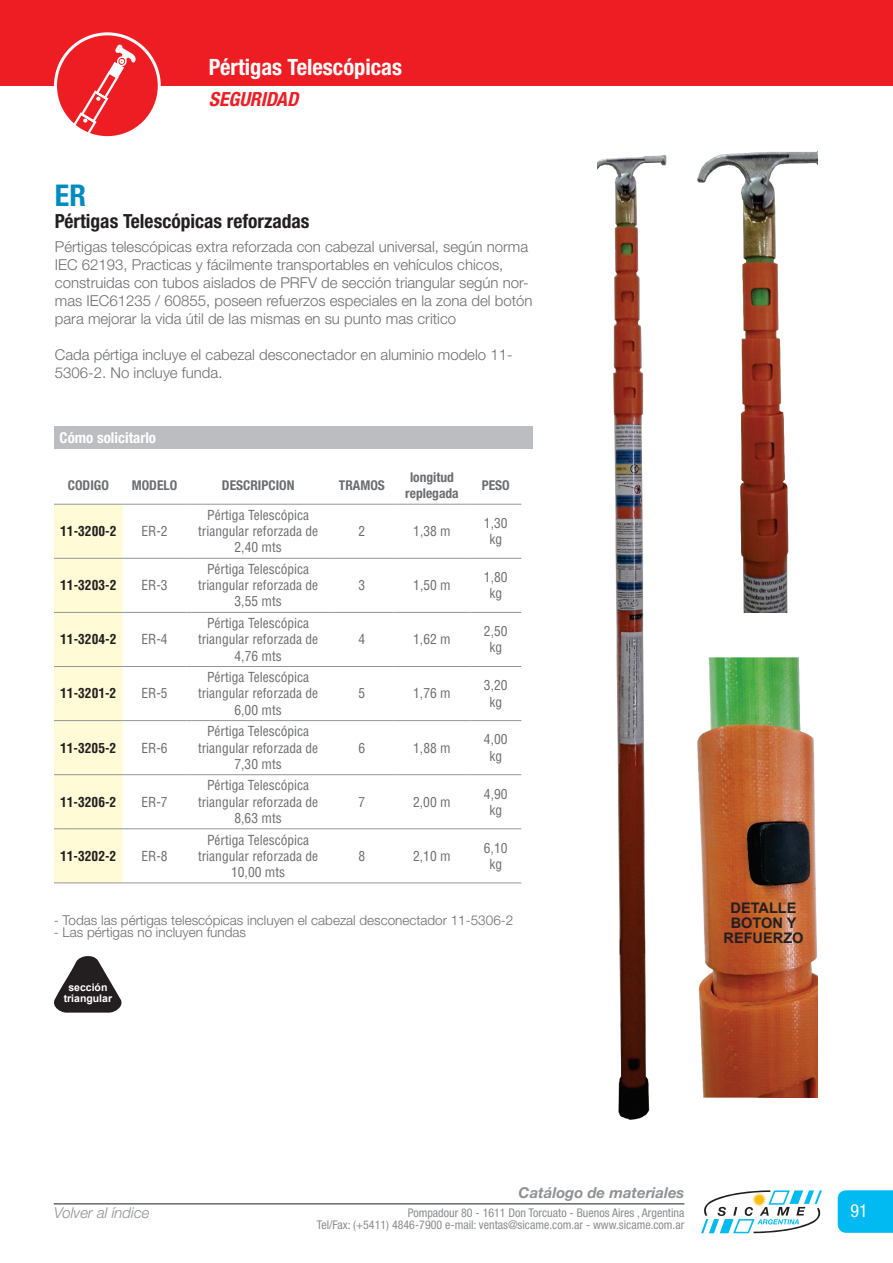
<style>
.page{position:relative;width:893px;height:1263px;background:#fff}
.page>*{position:absolute;margin:0;border:0;box-sizing:border-box;transform-origin:0 0}
.t1{font:700 condensed 30px "Helvetica Neue LT Std";color:#008bc0}
.t2{font:700 condensed 22.5px "Helvetica Neue LT Std";color:#fff}
.t3{font:700 condensed 19.5px "Helvetica Neue LT Std";color:#231f20}
.t4{font:italic 700 condensed 19.5px "Helvetica Neue LT Std";color:#ee1d23}
.t5{font:condensed 18px "Helvetica Neue LT Std";color:#fff}
.t6{font:300 15px/18px "Helvetica Neue LT Std";color:#6c6d70}
.t7{font:italic 700 15px "Helvetica Neue LT Std";color:#8f9194}
.t8{font:700 condensed 15px "Helvetica Neue LT Std";color:#fff}
.t9{font:italic 300 15px "Helvetica Neue LT Std";color:#8f9194}
.t10{font:700 14.55px/14.5px "Arial";color:#231f20;text-align:center}
.t11{font:condensed 13.5px/16.2px "Helvetica LT Std";color:#6c6d70;text-align:center}
.t12{font:300 13.5px "Helvetica Neue LT Std";color:#6c6d70}
.t13{font:700 condensed 13.5px "Helvetica LT Std";color:#231f20}
.t14{font:700 condensed 13.5px/16.2px "Helvetica Neue LT Std";color:#6c6d70;text-align:center}
.t15{font:condensed 12px/12px "Helvetica Neue LT Std";color:#8a8c8f;text-align:right}
.t16{font:700 10.5px/10.5px "Arial";color:#fff;text-align:center}
</style>
<div class="page">
<div style="left:838px;top:1190px;width:55px;height:43px;background:#00baf1"></div>
<svg style="left:701px;top:1190px;width:121px;height:43px"></svg>
<hr style="left:54px;top:1203px;width:630px;height:1px;background:#231f20">
<div style="left:0;top:0;width:893px;height:86px;background:#ee1d23"></div>
<div style="left:56px;top:34px;width:103px;height:104px;background:#ee1d23;border-radius:50%"></div>
<svg style="left:67px;top:44px;width:69px;height:91px"></svg>
<div style="left:54px;top:32px;width:107px;height:107px;border:3px solid #fff;border-radius:50%"></div>
<div style="left:54px;top:427px;width:479px;height:22px;background:#bcbdc0"></div>
<svg style="left:54px;top:503px;width:467px;height:379px"></svg>
<hr style="left:54px;top:504px;width:69px;height:1px;background:#939598">
<hr style="left:123px;top:504px;width:63px;height:1px;background:#939598">
<hr style="left:186px;top:504px;width:144px;height:1px;background:#939598">
<hr style="left:330px;top:504px;width:64px;height:1px;background:#939598">
<hr style="left:394px;top:504px;width:76px;height:1px;background:#939598">
<hr style="left:470px;top:504px;width:51px;height:1px;background:#939598">
<hr style="left:54px;top:558px;width:69px;height:1px;background:#939598">
<hr style="left:123px;top:558px;width:63px;height:1px;background:#939598">
<hr style="left:186px;top:558px;width:144px;height:1px;background:#939598">
<hr style="left:330px;top:558px;width:64px;height:1px;background:#939598">
<hr style="left:394px;top:558px;width:76px;height:1px;background:#939598">
<hr style="left:470px;top:558px;width:51px;height:1px;background:#939598">
<hr style="left:54px;top:612px;width:69px;height:1px;background:#939598">
<hr style="left:123px;top:612px;width:63px;height:1px;background:#939598">
<hr style="left:186px;top:612px;width:144px;height:1px;background:#939598">
<hr style="left:330px;top:612px;width:64px;height:1px;background:#939598">
<hr style="left:394px;top:612px;width:76px;height:1px;background:#939598">
<hr style="left:470px;top:612px;width:51px;height:1px;background:#939598">
<hr style="left:54px;top:666px;width:69px;height:1px;background:#939598">
<hr style="left:123px;top:666px;width:63px;height:1px;background:#939598">
<hr style="left:186px;top:666px;width:144px;height:1px;background:#939598">
<hr style="left:330px;top:666px;width:64px;height:1px;background:#939598">
<hr style="left:394px;top:666px;width:76px;height:1px;background:#939598">
<hr style="left:470px;top:666px;width:51px;height:1px;background:#939598">
<hr style="left:54px;top:720px;width:69px;height:1px;background:#939598">
<hr style="left:123px;top:720px;width:63px;height:1px;background:#939598">
<hr style="left:186px;top:720px;width:144px;height:1px;background:#939598">
<hr style="left:330px;top:720px;width:64px;height:1px;background:#939598">
<hr style="left:394px;top:720px;width:76px;height:1px;background:#939598">
<hr style="left:470px;top:720px;width:51px;height:1px;background:#939598">
<hr style="left:54px;top:774px;width:69px;height:1px;background:#939598">
<hr style="left:123px;top:774px;width:63px;height:1px;background:#939598">
<hr style="left:186px;top:774px;width:144px;height:1px;background:#939598">
<hr style="left:330px;top:774px;width:64px;height:1px;background:#939598">
<hr style="left:394px;top:774px;width:76px;height:1px;background:#939598">
<hr style="left:470px;top:774px;width:51px;height:1px;background:#939598">
<hr style="left:54px;top:828px;width:69px;height:1px;background:#939598">
<hr style="left:123px;top:828px;width:63px;height:1px;background:#939598">
<hr style="left:186px;top:828px;width:144px;height:1px;background:#939598">
<hr style="left:330px;top:828px;width:64px;height:1px;background:#939598">
<hr style="left:394px;top:828px;width:76px;height:1px;background:#939598">
<hr style="left:470px;top:828px;width:51px;height:1px;background:#939598">
<hr style="left:54px;top:882px;width:69px;height:1px;background:#939598">
<hr style="left:123px;top:882px;width:63px;height:1px;background:#939598">
<hr style="left:186px;top:882px;width:144px;height:1px;background:#939598">
<hr style="left:330px;top:882px;width:64px;height:1px;background:#939598">
<hr style="left:394px;top:882px;width:76px;height:1px;background:#939598">
<hr style="left:470px;top:882px;width:51px;height:1px;background:#939598">
<svg style="left:54px;top:956px;width:68px;height:57px"></svg>
<img style="left:598px;top:156px;width:69px;height:963px">
<img style="left:697px;top:150px;width:121px;height:463px">
<img style="left:697px;top:658px;width:121px;height:440px">
<h2 class="t2" style="left:209px;top:53px;width:195px">Pértigas Telescópicas</h2>
<h1 class="t1" style="left:55px;top:177px;width:33px">ER</h1>
<h3 class="t4" style="left:209px;top:87px;width:91px">SEGURIDAD</h3>
<h3 class="t3" style="left:55px;top:209px;width:256px">Pértigas Telescópicas reforzadas</h3>
<p class="t6" style="left:55px;top:238px;width:479px">Pértigas telescópicas extra reforzada con cabezal universal, según norma IEC 62193, Practicas y fácilmente transportables en vehículos chicos, construidas con tubos aislados de PRFV de sección triangular según nor&shy;mas IEC61235 / 60855, poseen refuerzos especiales en la zona del botón para mejorar la vida útil de las mismas en su punto mas critico</p>
<p class="t6" style="left:55px;top:346px;width:459px">Cada pértiga incluye el cabezal desconectador en aluminio modelo 11-<br>5306-2. No incluye funda.</p>
<p class="t8" style="left:60px;top:428px;width:98px">Cómo solicitarlo</p>
<p class="t14" style="left:68px;top:477px;width:42px">CODIGO</p>
<p class="t14" style="left:132px;top:477px;width:47px">MODELO</p>
<p class="t14" style="left:222px;top:477px;width:74px">DESCRIPCION</p>
<p class="t14" style="left:339px;top:477px;width:47px">TRAMOS</p>
<p class="t14" style="left:405px;top:469px;width:55px">longitud replegada</p>
<p class="t14" style="left:482px;top:477px;width:30px">PESO</p>
<p class="t13" style="left:60px;top:523px;width:58px">11-3200-2</p>
<p class="t11" style="left:141px;top:523px;width:28px">ER-2</p>
<p class="t11" style="left:198px;top:507px;width:122px">Pértiga Telescópica triangular reforzada de<br>2,40 mts</p>
<p class="t11" style="left:358px;top:523px;width:8px">2</p>
<p class="t11" style="left:413px;top:523px;width:39px">1,38 m</p>
<p class="t11" style="left:484px;top:515px;width:25px">1,30 kg</p>
<p class="t13" style="left:60px;top:577px;width:58px">11-3203-2</p>
<p class="t11" style="left:141px;top:577px;width:28px">ER-3</p>
<p class="t13" style="left:60px;top:631px;width:58px">11-3204-2</p>
<p class="t11" style="left:141px;top:631px;width:28px">ER-4</p>
<p class="t13" style="left:60px;top:685px;width:58px">11-3201-2</p>
<p class="t11" style="left:141px;top:685px;width:28px">ER-5</p>
<p class="t13" style="left:60px;top:739px;width:58px">11-3205-2</p>
<p class="t11" style="left:141px;top:739px;width:28px">ER-6</p>
<p class="t13" style="left:60px;top:793px;width:58px">11-3206-2</p>
<p class="t11" style="left:141px;top:793px;width:28px">ER-7</p>
<p class="t13" style="left:60px;top:847px;width:58px">11-3202-2</p>
<p class="t11" style="left:141px;top:848px;width:28px">ER-8</p>
<p class="t11" style="left:198px;top:561px;width:122px">Pértiga Telescópica triangular reforzada de<br>3,55 mts</p>
<p class="t11" style="left:198px;top:615px;width:122px">Pértiga Telescópica triangular reforzada de<br>4,76 mts</p>
<p class="t11" style="left:198px;top:669px;width:122px">Pértiga Telescópica triangular reforzada de<br>6,00 mts</p>
<p class="t11" style="left:198px;top:723px;width:122px">Pértiga Telescópica triangular reforzada de<br>7,30 mts</p>
<p class="t11" style="left:198px;top:777px;width:122px">Pértiga Telescópica triangular reforzada de<br>8,63 mts</p>
<p class="t11" style="left:198px;top:831px;width:122px">Pértiga Telescópica triangular reforzada de<br>10,00 mts</p>
<p class="t11" style="left:358px;top:577px;width:8px">3</p>
<p class="t11" style="left:413px;top:577px;width:39px">1,50 m</p>
<p class="t11" style="left:484px;top:569px;width:25px">1,80 kg</p>
<p class="t11" style="left:358px;top:631px;width:8px">4</p>
<p class="t11" style="left:413px;top:631px;width:39px">1,62 m</p>
<p class="t11" style="left:484px;top:623px;width:25px">2,50 kg</p>
<p class="t11" style="left:358px;top:685px;width:8px">5</p>
<p class="t11" style="left:413px;top:685px;width:39px">1,76 m</p>
<p class="t11" style="left:484px;top:677px;width:25px">3,20 kg</p>
<p class="t11" style="left:358px;top:739px;width:8px">6</p>
<p class="t11" style="left:413px;top:739px;width:39px">1,88 m</p>
<p class="t11" style="left:484px;top:731px;width:25px">4,00 kg</p>
<p class="t11" style="left:358px;top:793px;width:8px">7</p>
<p class="t11" style="left:413px;top:793px;width:39px">2,00 m</p>
<p class="t11" style="left:484px;top:785px;width:25px">4,90 kg</p>
<p class="t11" style="left:358px;top:848px;width:8px">8</p>
<p class="t11" style="left:413px;top:848px;width:39px">2,10 m</p>
<p class="t11" style="left:484px;top:839px;width:25px">6,10 kg</p>
<p class="t12" style="left:54px;top:912px;width:461px">- Todas las pértigas telescópicas incluyen el cabezal desconectador 11-5306-2</p>
<p class="t12" style="left:54px;top:924px;width:194px">- Las pértigas no incluyen fundas</p>
<p class="t16" style="left:64px;top:983px;width:50px">sección triangular</p>
<p class="t10" style="left:723px;top:901px;width:82px">DETALLE<br>BOTON Y<br>REFUERZO</p>
<p class="t7" style="left:519px;top:1183px;width:167px">Catálogo de materiales</p>
<p class="t15" style="left:317px;top:1206px;width:369px">Pompadour 80 - 1611 Don Torcuato - Buenos Aires , Argentina<br>Tel/Fax: (+5411) 4846-7900 e-mail: ventas@sicame.com.ar - www.sicame.com.ar</p>
<p class="t9" style="left:54px;top:1204px;width:97px">Volver al índice</p>
<h3 class="t5" style="left:850px;top:1200px;width:19px">91</h3>
</div>
